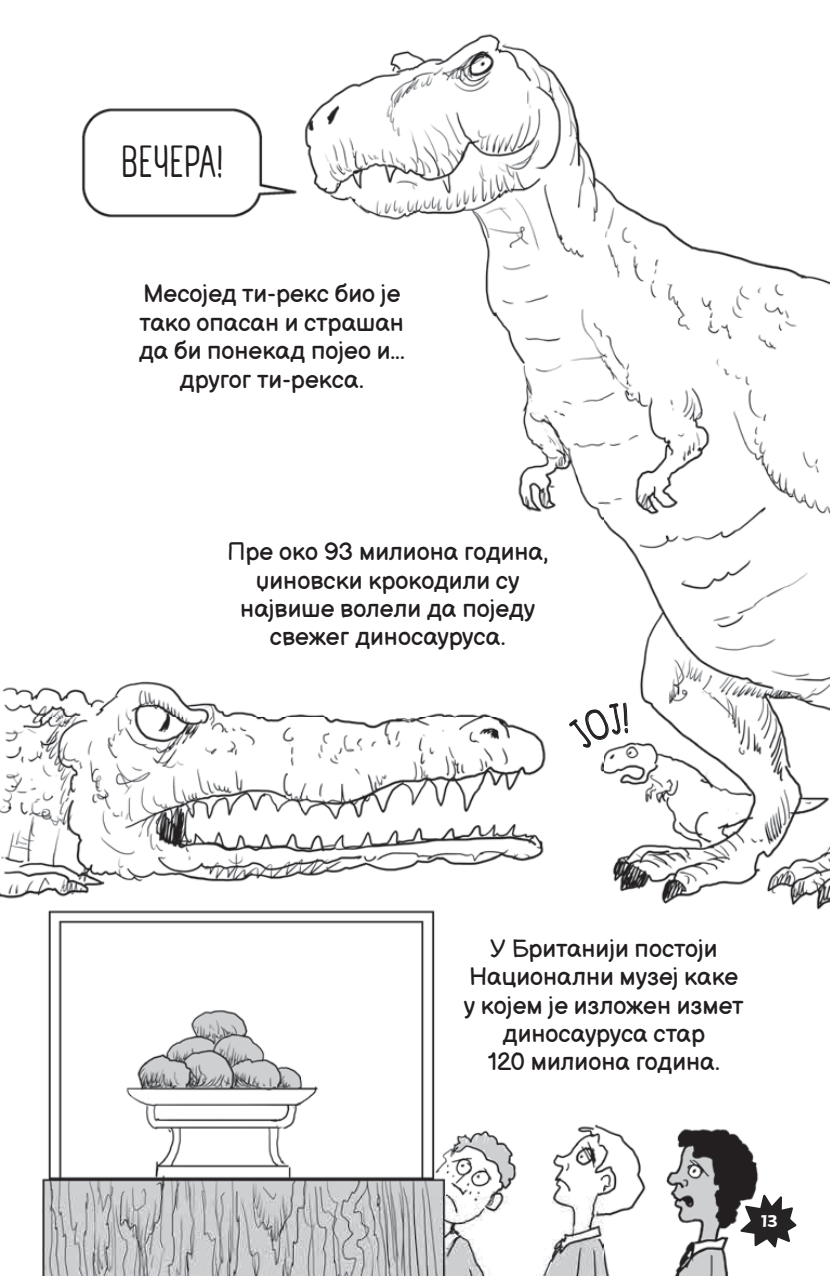
<style>
.page{position:relative;width:830px;height:1276px;background:#fff}
.page>*{position:absolute;margin:0;border:0;box-sizing:border-box;transform-origin:0 0}
.t1{font:43.88px "Panforte Pro";letter-spacing:-.015em;color:#231f20;scale:.9 1}
.t2{font:24.75px/28.3px "Balsamiq Sans";color:#231f20;text-align:center}
.t3{font:18.22px "MEXE";color:#fff;scale:1.11 1}
</style>
<div class="page">
<img style="left:0;top:34px;width:829px;height:1242px">
<svg style="left:740px;top:1194px;width:56px;height:53px"></svg>
<svg style="left:567px;top:702px;width:60px;height:47px"></svg>
<h1 class="t1" style="left:121px;top:130px;width:117px">ВЕЧЕРА!</h1>
<p class="t2" style="left:139px;top:278px;width:267px">Месојед ти-рекс био је тако опасан и страшан да би понекад појео и... другог ти-рекса.</p>
<p class="t2" style="left:227px;top:536px;width:322px">Пре око 93 милиона година, џиновски крокодили су највише волели да поједу свежег диносауруса.</p>
<p class="t2" style="left:463px;top:933px;width:281px">У Британији постоји<br>Национални музеј каке у којем је изложен измет диносауруса стар<br>120 милиона година.</p>
<p class="t3" style="left:760px;top:1210px;width:17px">13</p>
</div>
